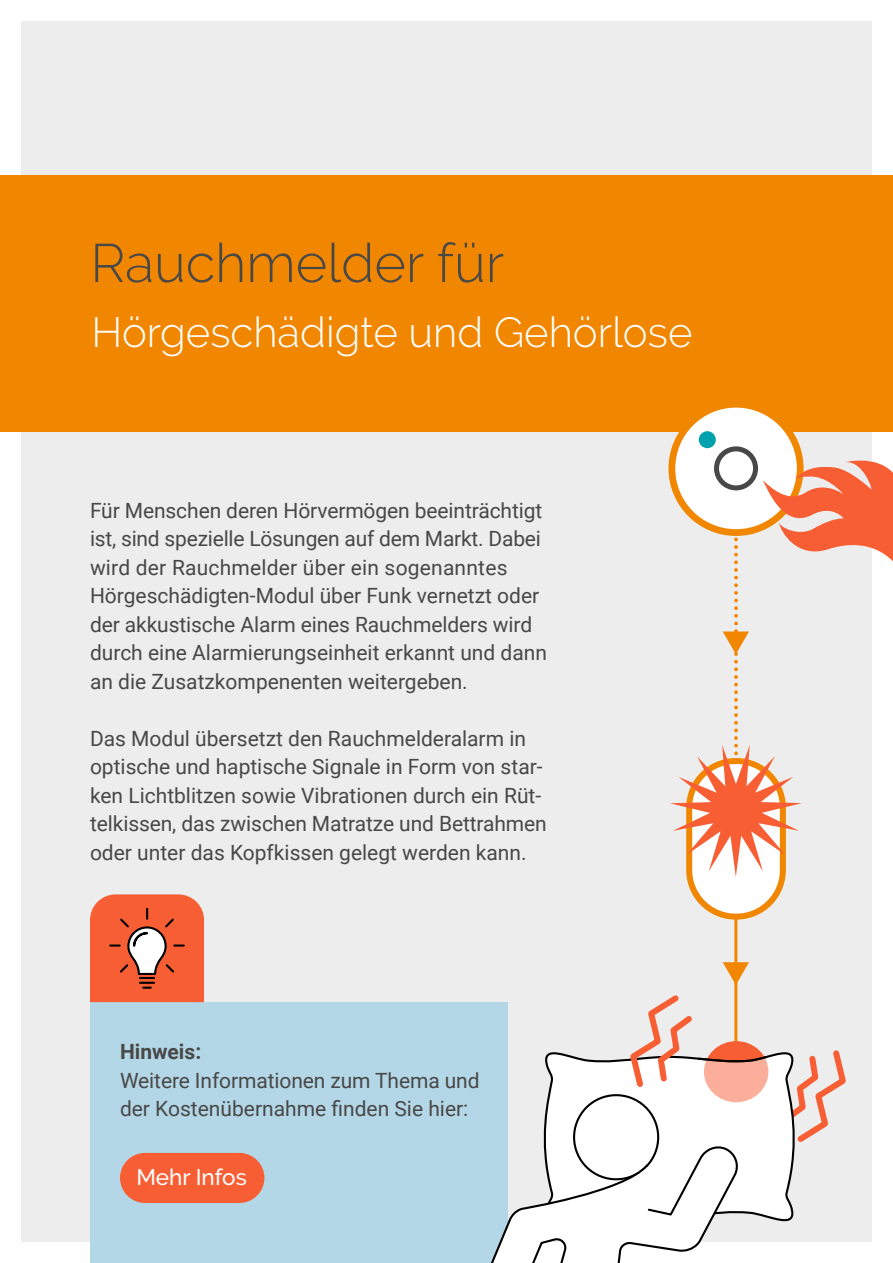
<style>
.page{position:relative;width:893px;height:1263px;background:#fff}
.page>*{position:absolute;margin:0;border:0;box-sizing:border-box;transform-origin:0 0}
.t1{font:300 54px "Raleway";color:#494848}
.t2{font:300 42px "Raleway";color:#fff}
.t3{font:500 22.5px "Raleway";color:#fff}
.t4{font:21px/28.5px "Roboto";color:#494848}
.t5{font:700 21px "Roboto";color:#494848}
</style>
<div class="page">
<div style="left:21px;top:21px;width:851px;height:1221px;background:#ededed"></div>
<div style="left:0;top:176px;width:893px;height:256px;background:#f18700"></div>
<svg style="left:803px;top:1050px;width:43px;height:91px"></svg>
<hr style="left:734px;top:894px;width:3px;height:198px;background:#f18700">
<div style="left:90px;top:1002px;width:417px;height:261px;background:#b3d7e6"></div>
<div style="left:120px;top:1153px;width:144px;height:50px;background:#f85e34;border-radius:25px"></div>
<svg style="left:90px;top:894px;width:114px;height:109px;background:#eb6c49"></svg>
<svg style="left:768px;top:1052px;width:35px;height:170px"></svg>
<div style="left:689px;top:761px;width:94px;height:156px;background:#fff;border-radius:46px"></div>
<div style="left:686px;top:758px;width:100px;height:162px;border:6px solid #f18700;border-radius:46px"></div>
<svg style="left:491px;top:962px;width:277px;height:301px"></svg>
<div style="left:672px;top:404px;width:128px;height:129px;background:#fff;border-radius:50%"></div>
<div style="left:668px;top:401px;width:136px;height:135px;border:7px solid #f18700;border-radius:50%"></div>
<div style="left:714px;top:446px;width:44px;height:44px;border:5px solid #494848;border-radius:50%"></div>
<div style="left:699px;top:431px;width:17px;height:17px;background:#00a1ad;border-radius:50%"></div>
<svg style="left:670px;top:454px;width:223px;height:423px"></svg>
<h1 class="t1" style="left:90px;top:231px;width:415px">Rauchmelder für</h1>
<h2 class="t2" style="left:91px;top:307px;width:602px">Hörgeschädigte und Gehörlose</h2>
<p class="t4" style="left:90px;top:495px;width:459px">Für Menschen deren Hörvermögen beeinträchtigt ist, sind spezielle Lösungen auf dem Markt. Dabei wird der Rauchmelder über ein sogenanntes Hörgeschädigten-Modul über Funk vernetzt oder der akkustische Alarm eines Rauchmelders wird durch eine Alarmierungseinheit erkannt und dann an die Zusatzkompenenten weitergeben.</p>
<p class="t4" style="left:90px;top:723px;width:458px">Das Modul übersetzt den Rauchmelderalarm in optische und haptische Signale in Form von star&shy;ken Lichtblitzen sowie Vibrationen durch ein Rüt&shy;telkissen, das zwischen Matratze und Bettrahmen oder unter das Kopfkissen gelegt werden kann.</p>
<p class="t5" style="left:120px;top:1037px;width:83px">Hinweis:</p>
<p class="t4" style="left:120px;top:1065px;width:361px">Weitere Informationen zum Thema und der Kostenübernahme finden Sie hier:</p>
<p class="t3" style="left:136px;top:1164px;width:112px">Mehr Infos</p>
</div>
